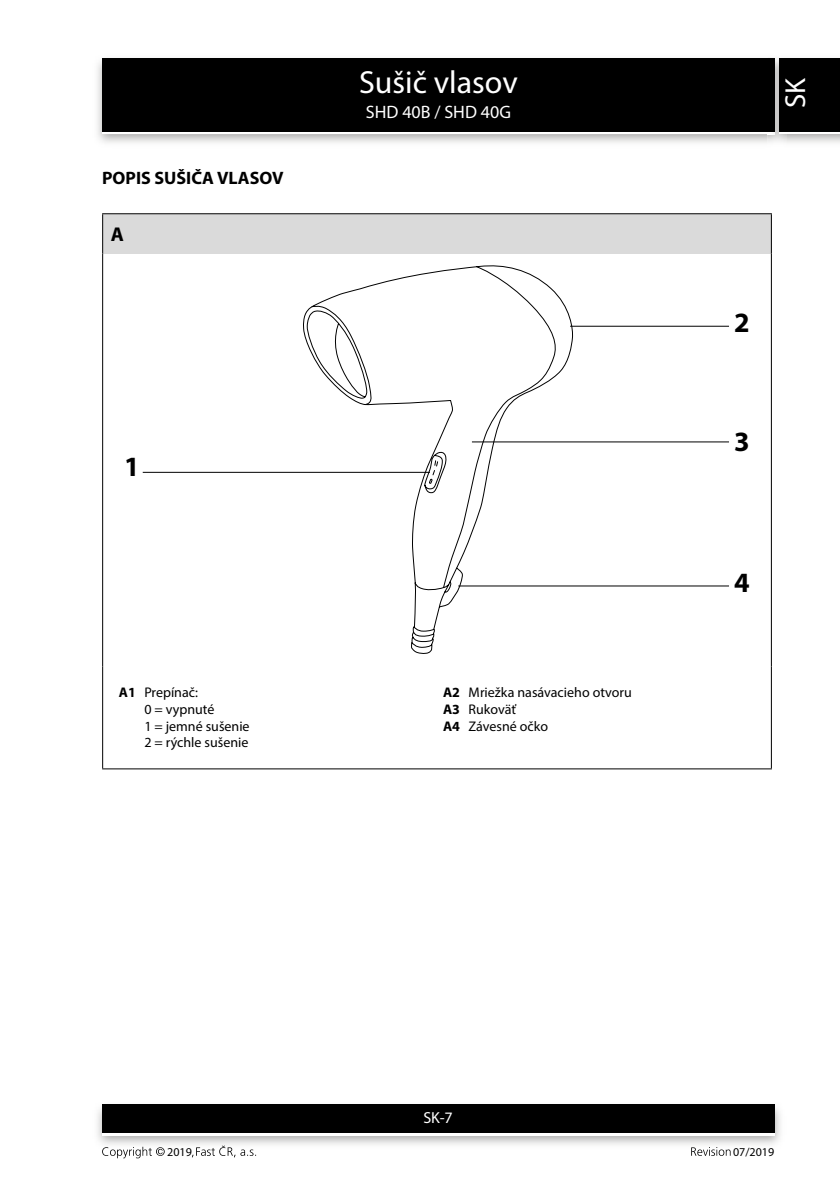
<style>
.page{position:relative;width:840px;height:1191px;background:#fff}
.page>*{position:absolute;margin:0;border:0;box-sizing:border-box;transform-origin:0 0}
.t1{font:32px "Myriad Pro";color:#fff}
.t2{font:29px "Myriad Pro";color:#fff}
.t3{font:700 28px "Myriad Pro";color:#000}
.t4{font:700 20px "Myriad Pro";color:#000}
.t5{font:700 18px "Myriad Pro";color:#000}
.t6{font:18px "Myriad Pro";color:#fff}
.t7{font:16px "Myriad Pro";color:#fff}
.t8{font:14px/16.6px "Myriad Pro";color:#000}
.t9{font:12px "Myriad Pro";color:#000}
.s1{font-weight:700}
</style>
<div class="page">
<div style="left:102px;top:61px;width:672px;height:73px;background:linear-gradient(to right,#000,#000)"></div>
<div style="left:102px;top:58px;width:672px;height:73px;background:#000"></div>
<img style="left:97px;top:1104px;width:684px;height:41px">
<div style="left:102px;top:1107px;width:672px;height:28px;background:linear-gradient(to right,#fff,#fff)"></div>
<div style="left:102px;top:1104px;width:672px;height:28px;background:#000"></div>
<img style="left:767px;top:56px;width:18px;height:89px">
<svg style="left:767px;top:131px;width:7px;height:3px"></svg>
<img style="left:767px;top:58px;width:7px;height:3px">
<img style="left:767px;top:61px;width:7px;height:70px">
<div style="left:778px;top:61px;width:61px;height:73px;background:linear-gradient(to right,#000,#000)"></div>
<div style="left:778px;top:58px;width:61px;height:73px;background:#000"></div>
<svg style="left:102px;top:1146px;width:63px;height:12px"></svg>
<svg style="left:192px;top:1145px;width:64px;height:12px"></svg>
<svg style="left:691px;top:1147px;width:39px;height:8px"></svg>
<div style="left:103px;top:214px;width:668px;height:39px;background:#dadada"></div>
<hr style="left:102px;top:213px;width:669px;height:1px;background:#000">
<hr style="left:102px;top:214px;width:1px;height:39px;background:#000">
<hr style="left:770px;top:214px;width:1px;height:39px;background:#000">
<hr style="left:102px;top:253px;width:1px;height:413px;background:#000">
<hr style="left:770px;top:253px;width:1px;height:413px;background:#000">
<hr style="left:102px;top:666px;width:1px;height:102px;background:#000">
<hr style="left:770px;top:666px;width:1px;height:102px;background:#000">
<hr style="left:102px;top:768px;width:669px;height:1px;background:#000">
<svg style="left:302px;top:265px;width:271px;height:389px"></svg>
<hr style="left:143px;top:472px;width:286px;height:1px;background:#000">
<hr style="left:569px;top:326px;width:159px;height:1px;background:#000">
<hr style="left:471px;top:441px;width:257px;height:1px;background:#000">
<hr style="left:458px;top:585px;width:270px;height:1px;background:#000">
<p class="t5" style="left:102px;top:166px;width:183px">POPIS SUŠIČA VLASOV</p>
<h3 class="t4" style="left:111px;top:221px;width:15px">A</h3>
<h1 class="t1" style="left:359px;top:62px;width:160px">Sušič vlasov</h1>
<p class="t6" style="left:365px;top:101px;width:146px">SHD 40B / SHD 40G</p>
<h3 class="t3" style="left:124px;top:448px;width:17px">1</h3>
<p class="t8" style="left:144px;top:684px;width:107px;text-indent:-26px"><span class="s1">A1</span> Prepínač:<br>0 = vypnuté<br>1 = jemné sušenie<br>2 = rýchle sušenie</p>
<p class="t8" style="left:443px;top:684px;width:190px"><span class="s1">A2</span> Mriežka nasávacieho otvoru<br><span class="s1">A3</span> Rukoväť<br><span class="s1">A4</span> Závesné očko</p>
<h2 class="t2" style="left:777px;top:108px;width:32px;rotate:-90deg">SK</h2>
<h3 class="t3" style="left:733px;top:304px;width:17px">2</h3>
<h3 class="t3" style="left:733px;top:423px;width:17px">3</h3>
<h3 class="t3" style="left:733px;top:564px;width:17px">4</h3>
<p class="t7" style="left:423px;top:1108px;width:31px">SK-7</p>
<p class="t9" style="left:167px;top:1144px;width:26px">2019</p>
<p class="t9" style="left:732px;top:1144px;width:43px">07/2019</p>
</div>
